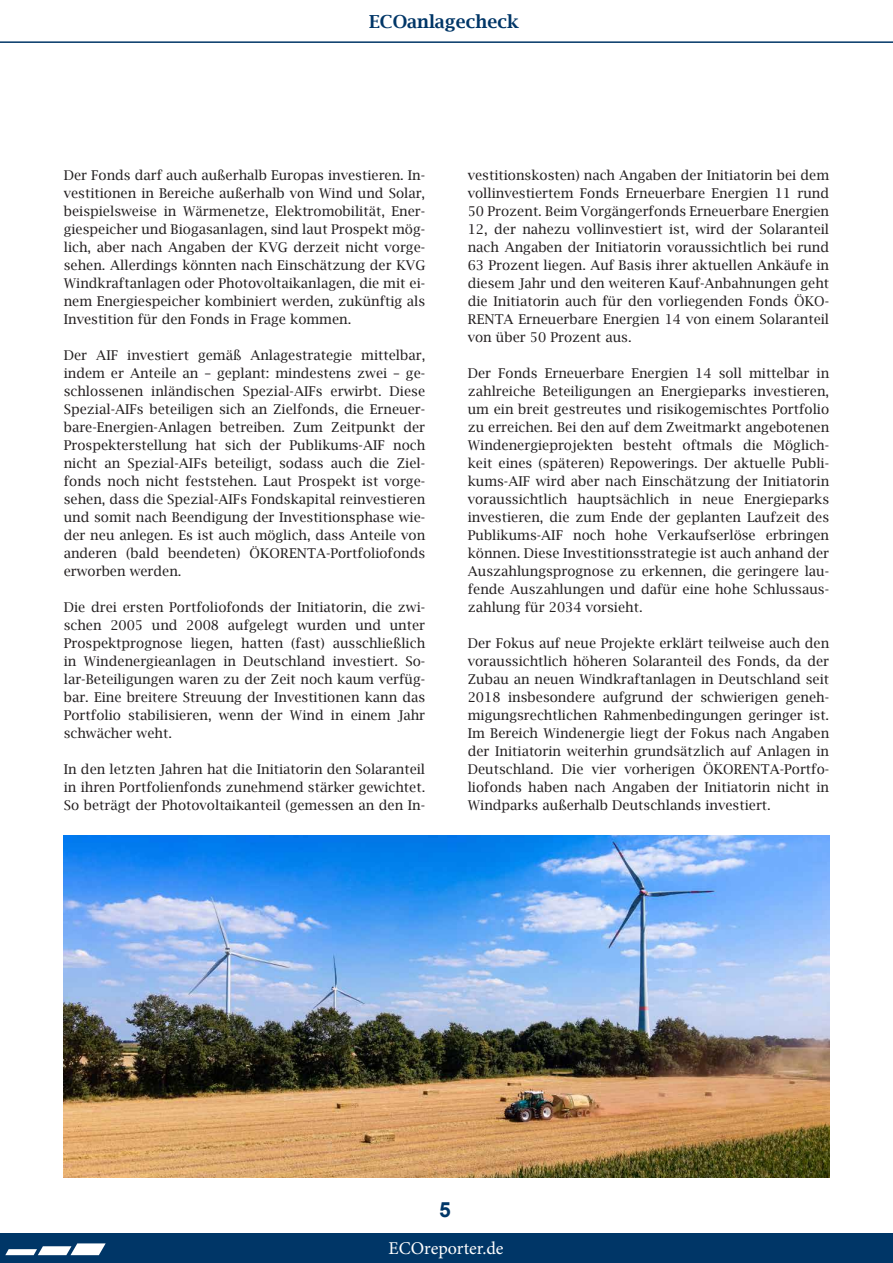
<style>
.page{position:relative;width:893px;height:1263px;background:#fff}
.page>*{position:absolute;margin:0;border:0;box-sizing:border-box;transform-origin:0 0}
.t1{font:700 21px "Arial";color:#003667}
.t2{font:18px "Minion Pro";color:#fff}
.t3{font:600 18px "Lucida Bright";color:#003667}
.t4{font:13.5px/18px "Lucida Bright";color:#231f20;text-align:justify}
</style>
<div class="page">
<div style="left:0;top:1233px;width:893px;height:30px;background:#003667"></div>
<svg style="left:5px;top:1243px;width:101px;height:12px"></svg>
<hr style="left:0;top:41px;width:893px;height:2px;background:#003667">
<img style="left:64px;top:836px;width:765px;height:342px">
<h2 class="t3" style="left:369px;top:12px;width:151px">ECOanlagecheck</h2>
<p class="t4" style="left:64px;top:166px;width:363px">Der Fonds darf auch außerhalb Europas investieren. In&shy;vestitionen in Bereiche außerhalb von Wind und Solar, beispielsweise in Wärmenetze, Elektromobilität, Ener&shy;giespeicher und Biogasanlagen, sind laut Prospekt mög&shy;lich, aber nach Angaben der KVG derzeit nicht vorge&shy;sehen. Allerdings könnten nach Einschätzung der KVG Windkraftanlagen oder Photovoltaikanlagen, die mit ei&shy;nem Energiespeicher kombiniert werden, zukünftig als Investition für den Fonds in Frage kommen.</p>
<p class="t4" style="left:64px;top:346px;width:363px">Der AIF investiert gemäß Anlagestrategie mittelbar, indem er Anteile an – geplant: mindestens zwei – ge&shy;schlossenen inländischen Spezial-AIFs erwirbt. Diese Spezial-AIFs beteiligen sich an Zielfonds, die Erneuer&shy;bare-Energien-Anlagen betreiben. Zum Zeitpunkt der Prospekterstellung hat sich der Publikums-AIF noch nicht an Spezial-AIFs beteiligt, sodass auch die Ziel&shy;fonds noch nicht feststehen. Laut Prospekt ist vorge&shy;sehen, dass die Spezial-AIFs Fondskapital reinvestieren und somit nach Beendigung der Investitionsphase wie&shy;der neu anlegen. Es ist auch möglich, dass Anteile von anderen (bald beendeten) ÖKORENTA-Portfoliofonds erworben werden.</p>
<p class="t4" style="left:64px;top:598px;width:363px">Die drei ersten Portfoliofonds der Initiatorin, die zwi&shy;schen 2005 und 2008 aufgelegt wurden und unter Prospektprognose liegen, hatten (fast) ausschließlich in Windenergieanlagen in Deutschland investiert. So&shy;lar-Beteiligungen waren zu der Zeit noch kaum verfüg&shy;bar. Eine breitere Streuung der Investitionen kann das Portfolio stabilisieren, wenn der Wind in einem Jahr schwächer weht.</p>
<p class="t4" style="left:64px;top:760px;width:363px">In den letzten Jahren hat die Initiatorin den Solaranteil in ihren Portfolienfonds zunehmend stärker gewichtet.<br>So beträgt der Photovoltaikanteil (gemessen an den In-</p>
<p class="t4" style="left:468px;top:166px;width:363px">vestitionskosten) nach Angaben der Initiatorin bei dem vollinvestiertem Fonds Erneuerbare Energien 11 rund 50 Prozent. Beim Vorgängerfonds Erneuerbare Energien 12, der nahezu vollinvestiert ist, wird der Solaranteil nach Angaben der Initiatorin voraussichtlich bei rund 63 Prozent liegen. Auf Basis ihrer aktuellen Ankäufe in diesem Jahr und den weiteren Kauf-Anbahnungen geht die Initiatorin auch für den vorliegenden Fonds ÖKO-RENTA Erneuerbare Energien 14 von einem Solaranteil von über 50 Prozent aus.</p>
<p class="t4" style="left:468px;top:364px;width:363px">Der Fonds Erneuerbare Energien 14 soll mittelbar in zahlreiche Beteiligungen an Energieparks investieren, um ein breit gestreutes und risikogemischtes Portfolio zu erreichen. Bei den auf dem Zweitmarkt angebotenen Windenergieprojekten besteht oftmals die Möglich&shy;keit eines (späteren) Repowerings. Der aktuelle Publi&shy;kums-AIF wird aber nach Einschätzung der Initiatorin voraussichtlich hauptsächlich in neue Energieparks investieren, die zum Ende der geplanten Laufzeit des Publikums-AIF noch hohe Verkaufserlöse erbringen können. Diese Investitionsstrategie ist auch anhand der Auszahlungsprognose zu erkennen, die geringere lau&shy;fende Auszahlungen und dafür eine hohe Schlussaus&shy;zahlung für 2034 vorsieht.</p>
<p class="t4" style="left:468px;top:634px;width:363px">Der Fokus auf neue Projekte erklärt teilweise auch den voraussichtlich höheren Solaranteil des Fonds, da der Zubau an neuen Windkraftanlagen in Deutschland seit 2018 insbesondere aufgrund der schwierigen geneh&shy;migungsrechtlichen Rahmenbedingungen geringer ist.<br>Im Bereich Windenergie liegt der Fokus nach Angaben der Initiatorin weiterhin grundsätzlich auf Anlagen in Deutschland. Die vier vorherigen ÖKORENTA-Portfo&shy;liofonds haben nach Angaben der Initiatorin nicht in Windparks außerhalb Deutschlands investiert.</p>
<h1 class="t1" style="left:439px;top:1195px;width:13px">5</h1>
<h2 class="t2" style="left:388px;top:1237px;width:117px">ECOreporter.de</h2>
</div>
